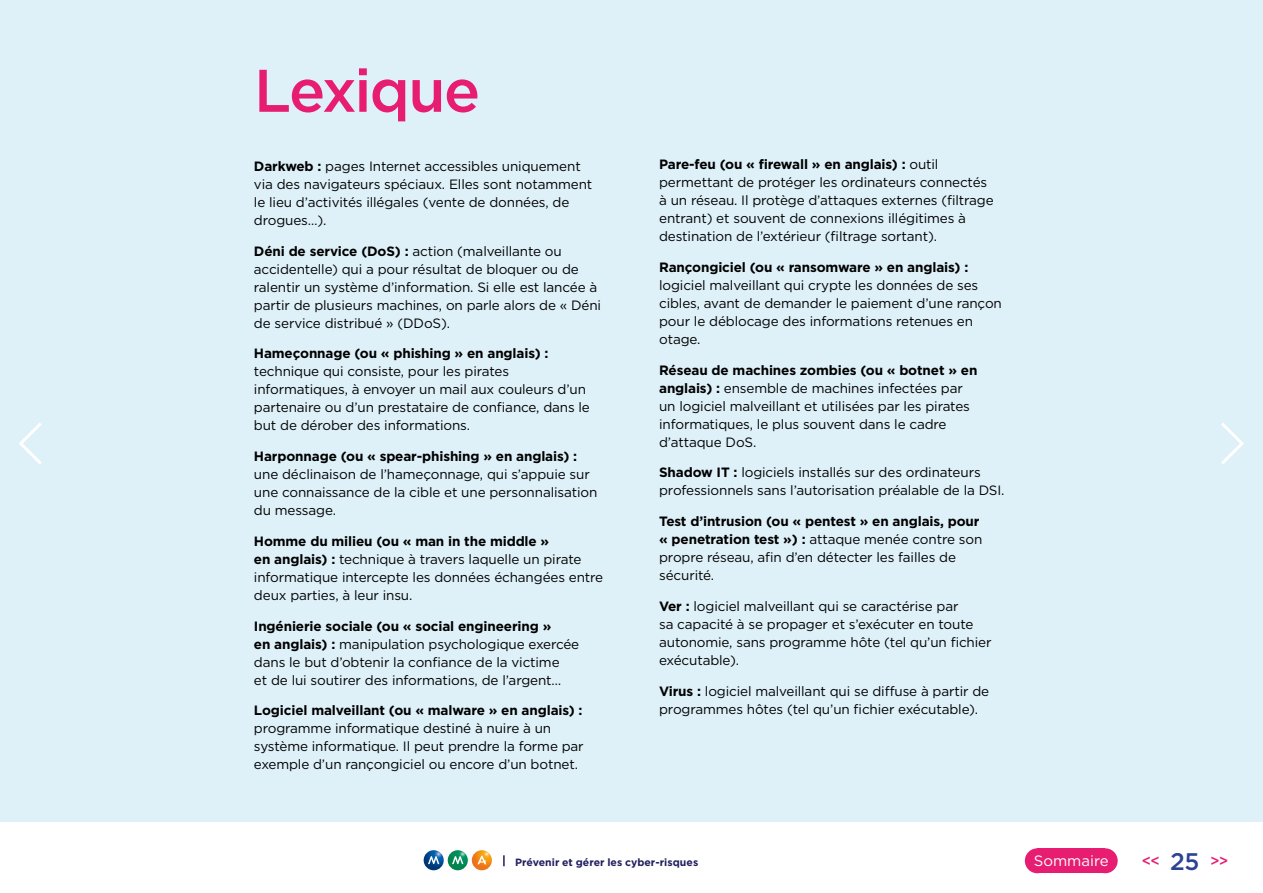
<style>
.page{position:relative;width:1263px;height:893px;background:#fff}
.page>*{position:absolute;margin:0;border:0;box-sizing:border-box;transform-origin:0 0}
.t1{font:500 60px "Gotham";letter-spacing:-.035em;color:#e71d72}
.t2{font:15px "Gotham";color:#fff}
.t3{font:500 15px "Gotham";color:#e71d72}
.t4{font:13.5px/18px "Gotham";letter-spacing:-.01em;color:#000}
.t5{font:700 13.5px "Gotham";letter-spacing:-.01em;color:#000}
.t6{font:700 10.5px "Gotham";letter-spacing:.005em;color:#211e5f}
.s1{font-weight:700}
.s2{font-size:24px;color:#2c4295}
</style>
<div class="page">
<div style="left:1037px;top:848px;width:68px;height:25px;background:#e71d72"></div>
<div style="left:1025px;top:848px;width:25px;height:25px;background:#e71d72;border-radius:50%"></div>
<div style="left:1093px;top:848px;width:25px;height:25px;background:#e71d72;border-radius:50%"></div>
<svg style="left:503px;top:855px;width:2px;height:11px"></svg>
<svg style="left:424px;top:850px;width:20px;height:20px"></svg>
<svg style="left:428px;top:856px;width:11px;height:8px"></svg>
<svg style="left:448px;top:850px;width:20px;height:20px"></svg>
<svg style="left:452px;top:856px;width:11px;height:8px"></svg>
<svg style="left:472px;top:850px;width:20px;height:20px"></svg>
<svg style="left:477px;top:856px;width:9px;height:8px"></svg>
<div style="left:0;top:0;width:1263px;height:821px;background:#def0f8"></div>
<svg style="left:1221px;top:423px;width:23px;height:41px"></svg>
<svg style="left:19px;top:423px;width:23px;height:41px"></svg>
<h1 class="t1" style="left:254px;top:51px;width:228px">Lexique</h1>
<p class="t4" style="left:254px;top:157px;width:340px"><span class="s1">Darkweb :</span> pages Internet accessibles uniquement via des navigateurs spéciaux. Elles sont notamment le lieu d’activités illégales (vente de données, de drogues…).</p>
<p class="t4" style="left:254px;top:242px;width:349px"><span class="s1">Déni de service (DoS) :</span> action (malveillante ou accidentelle) qui a pour résultat de bloquer ou de ralentir un système d’information. Si elle est lancée à partir de plusieurs machines, on parle alors de « Déni de service distribué » (DDoS).</p>
<p class="t5" style="left:254px;top:345px;width:296px">Hameçonnage (ou « phishing » en anglais) :</p>
<p class="t4" style="left:254px;top:362px;width:337px">technique qui consiste, pour les pirates informatiques, à envoyer un mail aux couleurs d’un partenaire ou d’un prestataire de confiance, dans le but de dérober des informations.</p>
<p class="t5" style="left:254px;top:447px;width:325px">Harponnage (ou « spear-phishing » en anglais) :</p>
<p class="t4" style="left:254px;top:465px;width:345px">une déclinaison de l’hameçonnage, qui s’appuie sur une connaissance de la cible et une personnalisation du message.</p>
<p class="t4" style="left:254px;top:532px;width:351px"><span class="s1">Homme du milieu (ou « man in the middle »<br>en anglais) :</span> technique à travers laquelle un pirate informatique intercepte les données échangées entre deux parties, à leur insu.</p>
<p class="t4" style="left:254px;top:617px;width:327px"><span class="s1">Ingénierie sociale (ou « social engineering »<br>en anglais) :</span> manipulation psychologique exercée dans le but d’obtenir la confiance de la victime<br>et de lui soutirer des informations, de l’argent…</p>
<p class="t5" style="left:254px;top:702px;width:330px">Logiciel malveillant (ou « malware » en anglais) :</p>
<p class="t4" style="left:254px;top:719px;width:331px">programme informatique destiné à nuire à un système informatique. Il peut prendre la forme par exemple d’un rançongiciel ou encore d’un botnet.</p>
<p class="t4" style="left:659px;top:155px;width:336px"><span class="s1">Pare-feu (ou « firewall » en anglais) :</span> outil permettant de protéger les ordinateurs connectés à un réseau. Il protège d’attaques externes (filtrage entrant) et souvent de connexions illégitimes à destination de l’extérieur (filtrage sortant).</p>
<p class="t5" style="left:659px;top:258px;width:311px">Rançongiciel (ou « ransomware » en anglais) :</p>
<p class="t4" style="left:659px;top:276px;width:344px">logiciel malveillant qui crypte les données de ses cibles, avant de demander le paiement d’une rançon pour le déblocage des informations retenues en otage.</p>
<p class="t4" style="left:659px;top:360px;width:320px"><span class="s1">Réseau de machines zombies (ou « botnet » en anglais) :</span> ensemble de machines infectées par un logiciel malveillant et utilisées par les pirates informatiques, le plus souvent dans le cadre d’attaque DoS.</p>
<p class="t4" style="left:659px;top:463px;width:347px"><span class="s1">Shadow IT :</span> logiciels installés sur des ordinateurs professionnels sans l’autorisation préalable de la DSI.</p>
<p class="t4" style="left:659px;top:512px;width:325px"><span class="s1">Test d’intrusion (ou « pentest » en anglais, pour « penetration test ») :</span> attaque menée contre son propre réseau, afin d’en détecter les failles de sécurité.</p>
<p class="t4" style="left:659px;top:597px;width:334px"><span class="s1">Ver :</span> logiciel malveillant qui se caractérise par<br>sa capacité à se propager et s’exécuter en toute autonomie, sans programme hôte (tel qu’un fichier exécutable).</p>
<p class="t4" style="left:659px;top:681px;width:332px"><span class="s1">Virus :</span> logiciel malveillant qui se diffuse à partir de programmes hôtes (tel qu’un fichier exécutable).</p>
<p class="t6" style="left:515px;top:855px;width:185px">Prévenir et gérer les cyber-risques</p>
<p class="t2" style="left:1034px;top:851px;width:76px">Sommaire</p>
<p class="t3" style="left:1142px;top:851px;width:88px">&lt;&lt; <span class="s2">25</span> &gt;&gt;</p>
</div>
